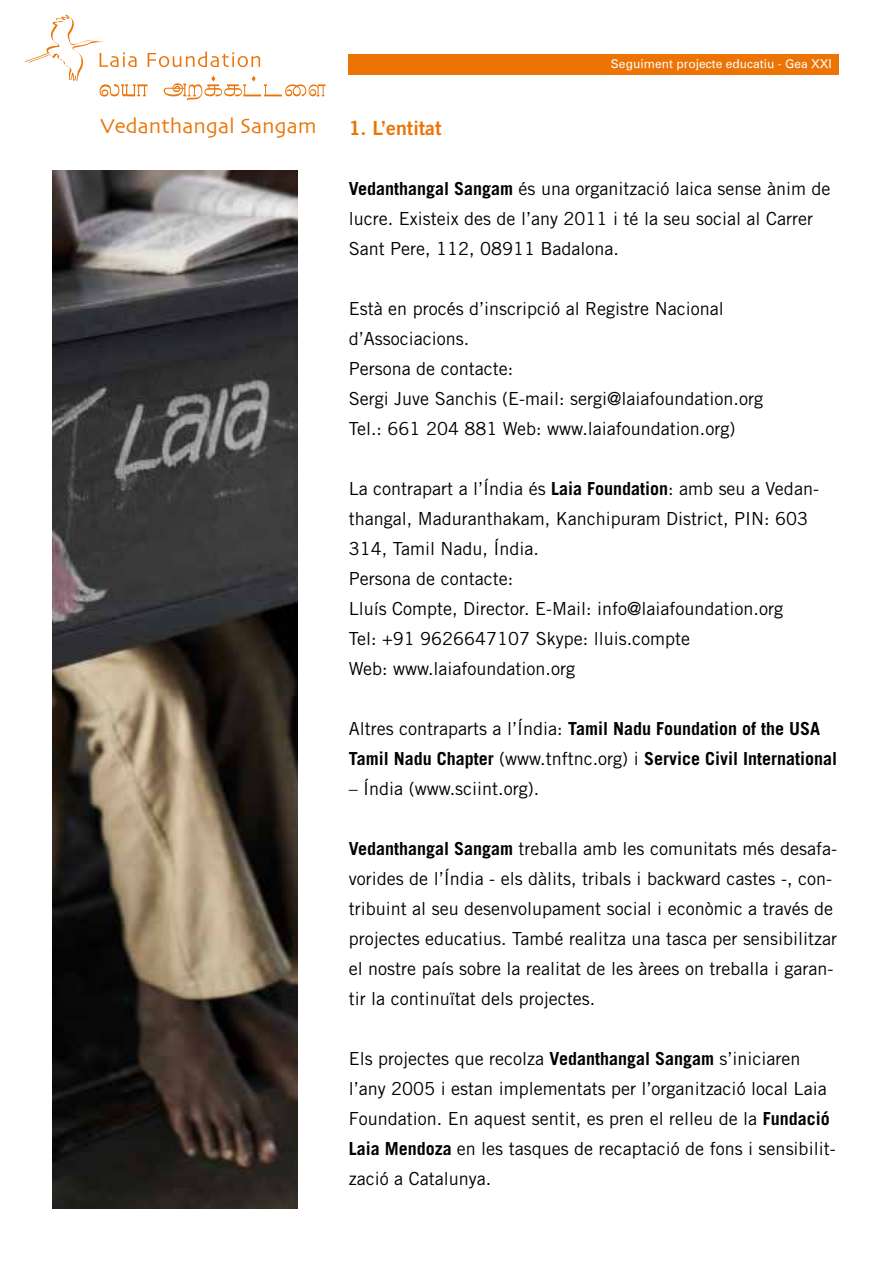
<style>
.page{position:relative;width:893px;height:1263px;background:#fff}
.page>*{position:absolute;margin:0;border:0;box-sizing:border-box;transform-origin:0 0}
.t1{font:21.6px "Skia";color:#ec7405}
.t2{font:19.5px "Trade Gothic Bold Two";color:#ec7405}
.t3{font:18px/30px "Trade Gothic";color:#000}
.t4{font:700 18px/30px "Trade Gothic";color:#000}
.t5{font:12px "Univers Roman";color:#fff}
.s1{font-weight:700}
.s2{font-weight:400}
</style>
<div class="page">
<div style="left:349px;top:54px;width:490px;height:21px;background:#ec7405"></div>
<svg style="left:24px;top:14px;width:302px;height:87px"></svg>
<img style="left:53px;top:171px;width:244px;height:1038px">
<p class="t1" style="left:101px;top:113px;width:218px">Vedanthangal Sangam</p>
<p class="t2" style="left:349px;top:116px;width:94px">1. L’entitat</p>
<p class="t5" style="left:611px;top:56px;width:222px">Seguiment projecte educatiu - Gea XXI</p>
<p class="t3" style="left:349px;top:173px;width:483px"><span class="s1">Vedanthangal Sangam</span> és una organització laica sense ànim de lucre. Existeix des de l’any 2011 i té la seu social al Carrer<br>Sant Pere, 112, 08911 Badalona.</p>
<p class="t3" style="left:349px;top:293px;width:416px">Està en procés d’inscripció al Registre Nacional d’Associacions.<br>Persona de contacte:<br>Sergi Juve Sanchis (E-mail: sergi@laiafoundation.org Tel.: 661 204 881 Web: www.laiafoundation.org)</p>
<p class="t3" style="left:349px;top:473px;width:472px">La contrapart a l’Índia és <span class="s1">Laia Foundation</span>: amb seu a Vedan&shy;thangal, Maduranthakam, Kanchipuram District, PIN: 603<br>314, Tamil Nadu, Índia.<br>Persona de contacte:<br>Lluís Compte, Director. E-Mail: info@laiafoundation.org<br>Tel: +91 9626647107 Skype: lluis.compte<br>Web: www.laiafoundation.org</p>
<p class="t4" style="left:349px;top:713px;width:490px"><span class="s2">Altres contraparts a l’Índia:</span> Tamil Nadu Foundation of the USA<br>Tamil Nadu Chapter <span class="s2">(www.tnftnc.org) i</span> Service Civil International</p>
<p class="t3" style="left:349px;top:773px;width:192px">– Índia (www.sciint.org).</p>
<p class="t3" style="left:349px;top:833px;width:490px"><span class="s1">Vedanthangal Sangam</span> treballa amb les comunitats més desafa&shy;vorides de l’Índia - els dàlits, tribals i backward castes -, con&shy;tribuint al seu desenvolupament social i econòmic a través de projectes educatius. També realitza una tasca per sensibilitzar el nostre país sobre la realitat de les àrees on treballa i garan&shy;tir la continuïtat dels projectes.</p>
<p class="t3" style="left:349px;top:1043px;width:488px">Els projectes que recolza <span class="s1">Vedanthangal Sangam</span> s’iniciaren l’any 2005 i estan implementats per l’organització local Laia Foundation. En aquest sentit, es pren el relleu de la <span class="s1">Fundació Laia Mendoza</span> en les tasques de recaptació de fons i sensibilit&shy;zació a Catalunya.</p>
</div>
